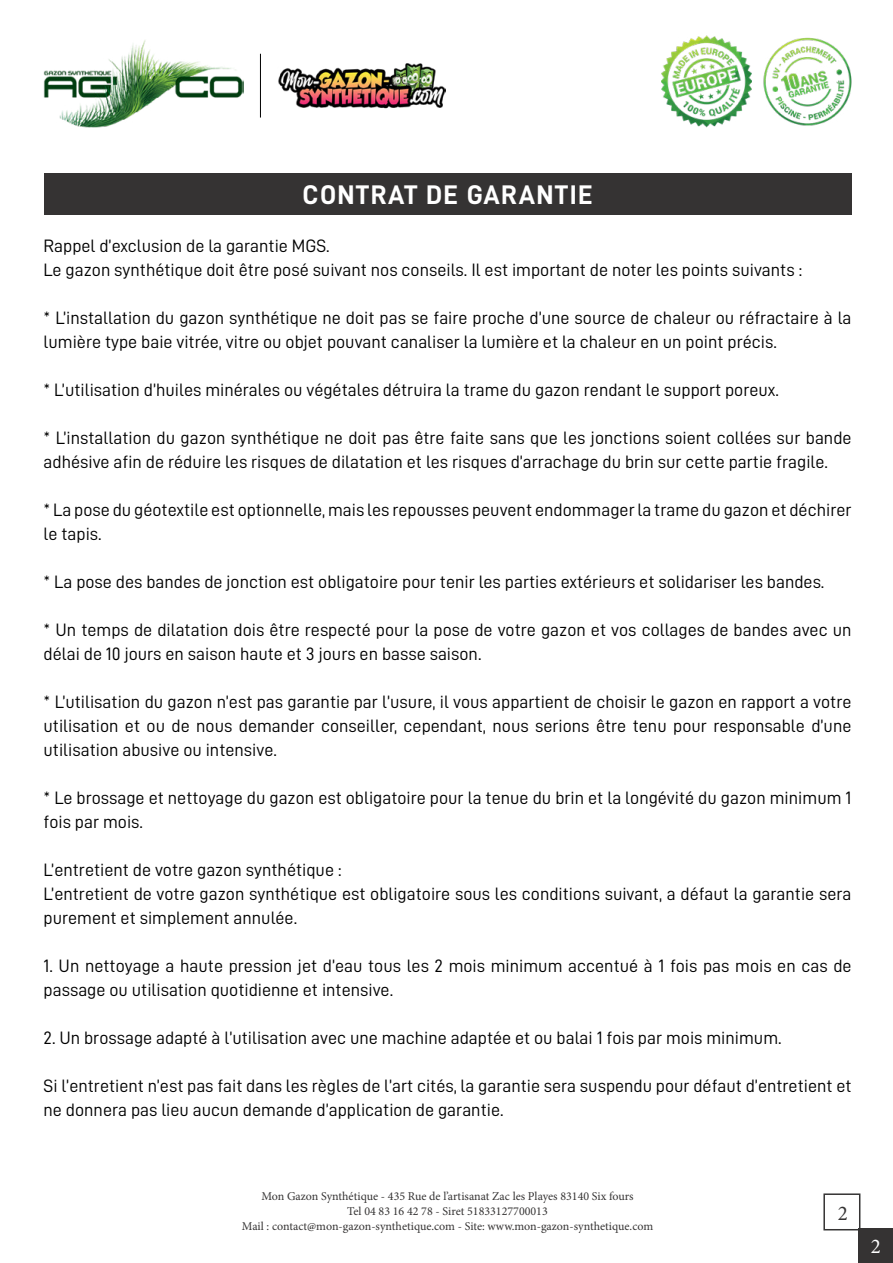
<style>
.page{position:relative;width:893px;height:1263px;background:#fff}
.page>*{position:absolute;margin:0;border:0;box-sizing:border-box;transform-origin:0 0}
.t1{font:27px "D DIN Bold";letter-spacing:.05em;color:#fff}
.t2{font:21px "Minion Pro";color:#353333}
.t3{font:21px "Minion Pro";color:#fff}
.t4{font:18px/24px "D DIN";color:#000}
.t5{font:12px/15px "Minion Pro";color:#353333;text-align:center}
</style>
<div class="page">
<div style="left:44px;top:173px;width:807px;height:41px;background:#353333"></div>
<img style="left:44px;top:40px;width:200px;height:88px">
<img style="left:763px;top:37px;width:88px;height:89px">
<img style="left:661px;top:35px;width:90px;height:93px">
<img style="left:278px;top:63px;width:167px;height:46px">
<hr style="left:260px;top:54px;width:1px;height:64px;background:#000">
<div style="left:859px;top:1229px;width:34px;height:34px;background:#353333"></div>
<svg style="left:823px;top:1193px;width:38px;height:38px"></svg>
<h1 class="t1" style="left:303px;top:180px;width:291px">CONTRAT DE GARANTIE</h1>
<p class="t4" style="left:44px;top:233px;width:760px">Rappel d’exclusion de la garantie MGS.<br>Le gazon synthétique doit être posé suivant nos conseils. Il est important de noter les points suivants :</p>
<p class="t4" style="left:44px;top:305px;width:809px">* L’installation du gazon synthétique ne doit pas se faire proche d’une source de chaleur ou réfractaire à la lumière type baie vitrée, vitre ou objet pouvant canaliser la lumière et la chaleur en un point précis.</p>
<p class="t4" style="left:44px;top:377px;width:737px">* L’utilisation d’huiles minérales ou végétales détruira la trame du gazon rendant le support poreux.</p>
<p class="t4" style="left:44px;top:425px;width:809px">* L’installation du gazon synthétique ne doit pas être faite sans que les jonctions soient collées sur bande adhésive afin de réduire les risques de dilatation et les risques d’arrachage du brin sur cette partie fragile.</p>
<p class="t4" style="left:44px;top:497px;width:809px">* La pose du géotextile est optionnelle, mais les repousses peuvent endommager la trame du gazon et déchirer le tapis.</p>
<p class="t4" style="left:44px;top:569px;width:782px">* La pose des bandes de jonction est obligatoire pour tenir les parties extérieurs et solidariser les bandes.</p>
<p class="t4" style="left:44px;top:617px;width:809px">* Un temps de dilatation dois être respecté pour la pose de votre gazon et vos collages de bandes avec un délai de 10 jours en saison haute et 3 jours en basse saison.</p>
<p class="t4" style="left:44px;top:689px;width:809px;text-align:justify">* L’utilisation du gazon n’est pas garantie par l’usure, il vous appartient de choisir le gazon en rapport a votre utilisation et ou de nous demander conseiller, cependant, nous serions être tenu pour responsable d’une utilisation abusive ou intensive.</p>
<p class="t4" style="left:44px;top:785px;width:809px">* Le brossage et nettoyage du gazon est obligatoire pour la tenue du brin et la longévité du gazon minimum 1 fois par mois.</p>
<p class="t4" style="left:44px;top:857px;width:809px">L’entretient de votre gazon synthétique :<br>L’entretient de votre gazon synthétique est obligatoire sous les conditions suivant, a défaut la garantie sera purement et simplement annulée.</p>
<p class="t4" style="left:44px;top:953px;width:809px">1. Un nettoyage a haute pression jet d’eau tous les 2 mois minimum accentué à 1 fois pas mois en cas de passage ou utilisation quotidienne et intensive.</p>
<p class="t4" style="left:44px;top:1025px;width:740px">2. Un brossage adapté à l’utilisation avec une machine adaptée et ou balai 1 fois par mois minimum.</p>
<p class="t4" style="left:44px;top:1073px;width:809px">Si l’entretient n’est pas fait dans les règles de l’art cités, la garantie sera suspendu pour défaut d’entretient et ne donnera pas lieu aucun demande d’application de garantie.</p>
<p class="t5" style="left:242px;top:1189px;width:413px">Mon Gazon Synthétique - 435 Rue de l’artisanat Zac les Playes 83140 Six fours<br>Tel 04 83 16 42 78 - Siret 51833127700013<br>Mail : contact@mon-gazon-synthetique.com - Site: www.mon-gazon-synthetique.com</p>
<p class="t2" style="left:838px;top:1199px;width:12px">2</p>
<p class="t3" style="left:871px;top:1232px;width:12px">2</p>
</div>
